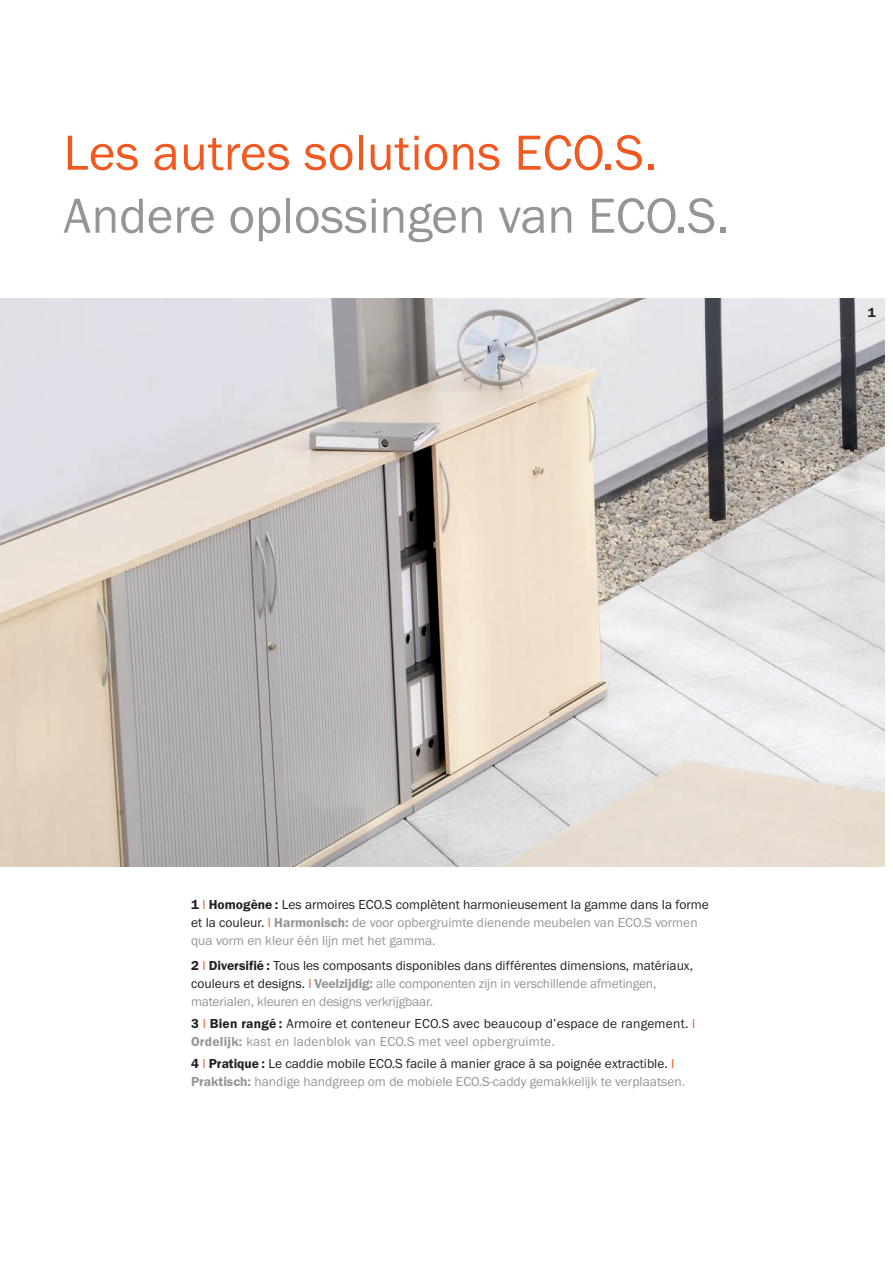
<style>
.page{position:relative;width:893px;height:1263px;background:#fff}
.page>*{position:absolute;margin:0;border:0;box-sizing:border-box;transform-origin:0 0}
.t1{font:51px "Franklin Gothic";color:#939598}
.t2{font:51px "Franklin Gothic";letter-spacing:.005em;color:#f15921}
.t3{font:13.5px/18px "Franklin Gothic";color:#939598}
.t4{font:13.5px/18px "Franklin Gothic";letter-spacing:.015em;color:#231f20}
.t5{font:600 13.5px "Franklin Gothic";color:#231f20}
.s1{font-weight:600;color:#231f20}
.s2{color:#f15921}
.s3{color:#231f20}
.s4{font-weight:600}
.s5{font-weight:600;color:#939598}
.s6{color:#939598}
</style>
<div class="page">
<svg style="left:0;top:298px;width:885px;height:569px;background:#cfc9c5"></svg>
<h1 class="t2" style="left:64px;top:135px;width:595px">Les autres solutions ECO.S.</h1>
<h1 class="t1" style="left:64px;top:198px;width:667px">Andere oplossingen van ECO.S.</h1>
<p class="t5" style="left:868px;top:308px;width:9px">1</p>
<p class="t3" style="left:191px;top:897px;width:519px"><span class="s1">1</span> <span class="s2">l</span> <span class="s1">Homogène :</span> <span class="s3">Les armoires ECO.S complètent harmonieusement la gamme dans la forme et la couleur.</span> <span class="s2">l</span> <span class="s4">Harmonisch:</span> de voor opbergruimte dienende meubelen van ECO.S vormen qua vorm en kleur één lijn met het gamma.</p>
<p class="t3" style="left:191px;top:957px;width:503px"><span class="s1">2</span> <span class="s2">l</span> <span class="s1">Diversifié :</span> <span class="s3">Tous les composants disponibles dans différentes dimensions, matériaux, couleurs et designs.</span> <span class="s2">l</span> <span class="s4">Veelzijdig:</span> alle componenten zijn in verschillende afmetingen, materialen, kleuren en designs verkrijgbaar.</p>
<p class="t4" style="left:191px;top:1015px;width:506px"><span class="s4">3</span> <span class="s2">l</span> <span class="s4">Bien rangé :</span> Armoire et conteneur ECO.S avec beaucoup d’espace de rangement. <span class="s2">l<br></span><span class="s5">Ordelijk:</span> <span class="s6">kast en ladenblok van ECO.S met veel opbergruimte.</span></p>
<p class="t3" style="left:191px;top:1055px;width:495px"><span class="s1">4</span> <span class="s2">l</span> <span class="s1">Pratique :</span> <span class="s3">Le caddie mobile ECO.S facile à manier grace à sa poignée extractible.</span> <span class="s2">l<br></span><span class="s4">Praktisch:</span> handige handgreep om de mobiele ECO.S-caddy gemakkelijk te verplaatsen.</p>
</div>
